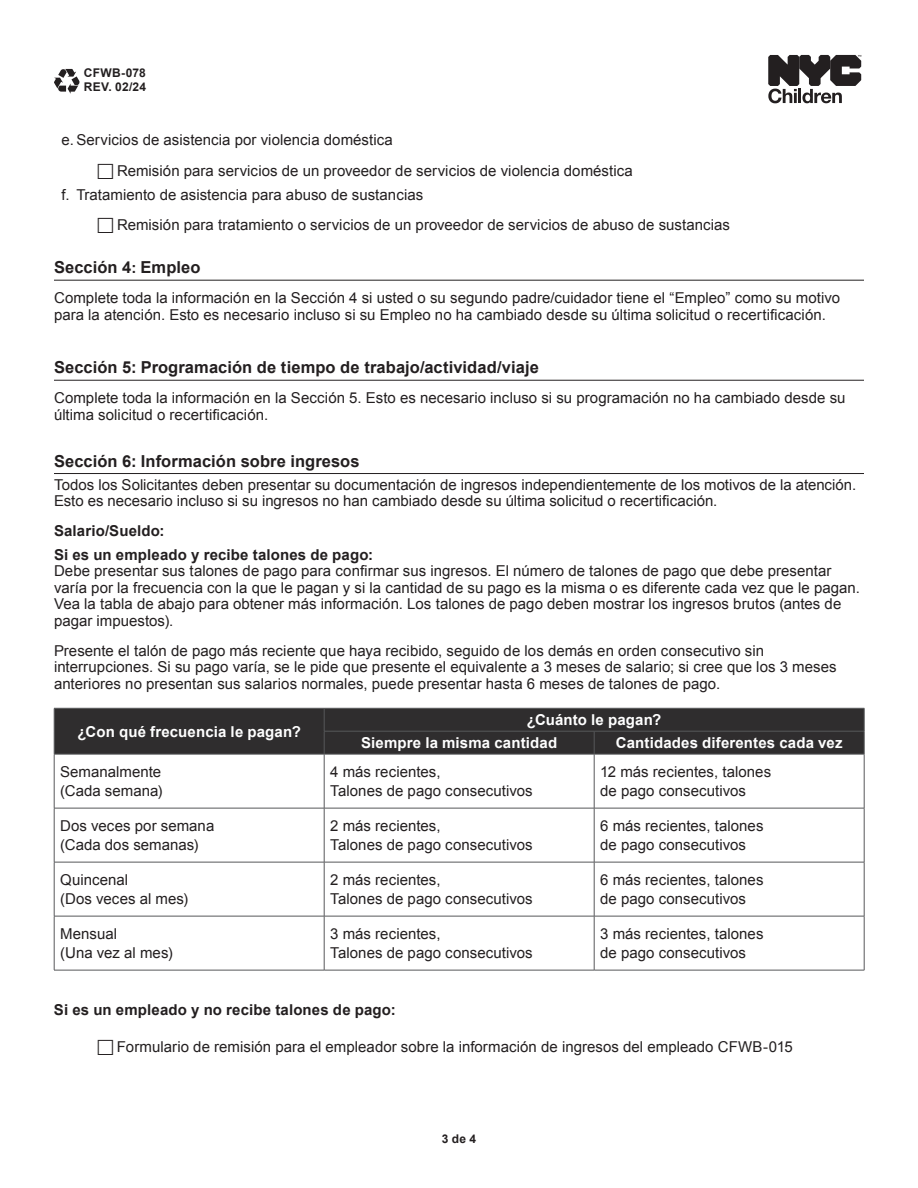
<style>
.page{position:relative;width:918px;height:1188px;background:#fff}
.page>*{position:absolute;margin:0;border:0;box-sizing:border-box;transform-origin:0 0}
.Title_III{font:700 16.5px "Arial";letter-spacing:.005em;color:#231f20}
.t1{font:15px/16.5px "Arial";color:#231f20}
.Table_Head{font:700 15px "Arial";letter-spacing:.01em;color:#fff}
.t2{font:700 15px "Arial";letter-spacing:.01em;color:#231f20}
.Form_Code{font:700 12px/14.4px "Arial";letter-spacing:.02em;color:#231f20}
.s1{font-size:15px}
</style>
<div class="page">
<svg style="left:768px;top:55px;width:93px;height:48px"></svg>
<hr style="left:54px;top:280px;width:810px;height:1px;background:#231f20">
<hr style="left:54px;top:380px;width:810px;height:1px;background:#231f20">
<hr style="left:54px;top:473px;width:810px;height:1px;background:#231f20">
<svg style="left:54px;top:708px;width:811px;height:46px;background:#312f30"></svg>
<hr style="left:54px;top:754px;width:270px;height:1px;background:#57585a">
<hr style="left:54px;top:754px;width:1px;height:54px;background:#57585a">
<hr style="left:324px;top:754px;width:270px;height:1px;background:#57585a">
<hr style="left:324px;top:754px;width:1px;height:54px;background:#57585a">
<hr style="left:594px;top:754px;width:270px;height:1px;background:#57585a">
<hr style="left:594px;top:754px;width:1px;height:54px;background:#57585a">
<hr style="left:864px;top:754px;width:1px;height:54px;background:#57585a">
<hr style="left:54px;top:808px;width:270px;height:1px;background:#57585a">
<hr style="left:54px;top:808px;width:1px;height:54px;background:#57585a">
<hr style="left:324px;top:808px;width:270px;height:1px;background:#57585a">
<hr style="left:324px;top:808px;width:1px;height:54px;background:#57585a">
<hr style="left:594px;top:808px;width:270px;height:1px;background:#57585a">
<hr style="left:594px;top:808px;width:1px;height:54px;background:#57585a">
<hr style="left:864px;top:808px;width:1px;height:54px;background:#57585a">
<hr style="left:54px;top:862px;width:270px;height:1px;background:#57585a">
<hr style="left:54px;top:862px;width:1px;height:54px;background:#57585a">
<hr style="left:324px;top:862px;width:270px;height:1px;background:#57585a">
<hr style="left:324px;top:862px;width:1px;height:54px;background:#57585a">
<hr style="left:594px;top:862px;width:270px;height:1px;background:#57585a">
<hr style="left:594px;top:862px;width:1px;height:54px;background:#57585a">
<hr style="left:864px;top:862px;width:1px;height:54px;background:#57585a">
<hr style="left:54px;top:916px;width:270px;height:1px;background:#57585a">
<hr style="left:54px;top:916px;width:1px;height:54px;background:#57585a">
<hr style="left:324px;top:916px;width:270px;height:1px;background:#57585a">
<hr style="left:324px;top:916px;width:1px;height:54px;background:#57585a">
<hr style="left:594px;top:916px;width:270px;height:1px;background:#57585a">
<hr style="left:594px;top:916px;width:1px;height:54px;background:#57585a">
<hr style="left:864px;top:916px;width:1px;height:54px;background:#57585a">
<hr style="left:54px;top:970px;width:270px;height:1px;background:#57585a">
<hr style="left:324px;top:970px;width:270px;height:1px;background:#57585a">
<hr style="left:594px;top:970px;width:270px;height:1px;background:#57585a">
<svg style="left:54px;top:68px;width:26px;height:26px"></svg>
<p class="Form_Code" style="left:84px;top:66px;width:64px">CFWB-078<br>REV. 02/24</p>
<p class="t1" style="left:62px;top:132px;width:333px">e. Servicios de asistencia por violencia doméstica</p>
<p class="t1" style="left:117px;top:162px;width:517px">Remisión para servicios de un proveedor de servicios de violencia doméstica</p>
<p class="t1" style="left:62px;top:187px;width:363px">f. Tratamiento de asistencia para abuso de sustancias</p>
<p class="t1" style="left:117px;top:217px;width:615px">Remisión para tratamiento o servicios de un proveedor de servicios de abuso de sustancias</p>
<p class="Title_III" style="left:54px;top:256px;width:148px">Sección 4<span class="s1">:</span> Empleo</p>
<p class="t1" style="left:54px;top:290px;width:788px">Complete toda la información en la Sección 4 si usted o su segundo padre/cuidador tiene el “Empleo” como su motivo para la atención. Esto es necesario incluso si su Empleo no ha cambiado desde su última solicitud o recertificación.</p>
<p class="Title_III" style="left:54px;top:356px;width:486px">Sección 5: Programación de tiempo de trabajo/actividad/viaje</p>
<p class="t1" style="left:54px;top:390px;width:793px">Complete toda la información en la Sección 5. Esto es necesario incluso si su programación no ha cambiado desde su última solicitud o recertificación.</p>
<p class="Title_III" style="left:54px;top:450px;width:307px">Sección 6: Información sobre ingresos</p>
<p class="t1" style="left:54px;top:476px;width:804px">Todos los Solicitantes deben presentar su documentación de ingresos independientemente de los motivos de la atención.<br>Esto es necesario incluso si su ingresos no han cambiado desde su última solicitud o recertificación.</p>
<p class="t2" style="left:54px;top:521px;width:112px">Salario/Sueldo:</p>
<p class="t2" style="left:54px;top:544px;width:321px">Si es un empleado y recibe talones de pago:</p>
<p class="t1" style="left:54px;top:563px;width:807px">Debe presentar sus talones de pago para confirmar sus ingresos. El número de talones de pago que debe presentar varía por la frecuencia con la que le pagan y si la cantidad de su pago es la misma o es diferente cada vez que le pagan.<br>Vea la tabla de abajo para obtener más información. Los talones de pago deben mostrar los ingresos brutos (antes de pagar impuestos).</p>
<p class="t1" style="left:54px;top:642px;width:784px">Presente el talón de pago más reciente que haya recibido, seguido de los demás en orden consecutivo sin interrupciones. Si su pago varía, se le pide que presente el equivalente a 3 meses de salario; si cree que los 3 meses anteriores no presentan sus salarios normales, puede presentar hasta 6 meses de talones de pago.</p>
<p class="Table_Head" style="left:78px;top:721px;width:225px">¿Con qué frecuencia le pagan?</p>
<p class="Table_Head" style="left:527px;top:710px;width:136px">¿Cuánto le pagan?</p>
<p class="Table_Head" style="left:361px;top:733px;width:198px">Siempre la misma cantidad</p>
<p class="Table_Head" style="left:616px;top:733px;width:228px">Cantidades diferentes cada vez</p>
<p class="t1" style="left:60px;top:763px;width:102px">Semanalmente</p>
<p class="t1" style="left:60px;top:783px;width:104px">(Cada semana)</p>
<p class="t1" style="left:330px;top:763px;width:112px">4 más recientes,</p>
<p class="t1" style="left:330px;top:783px;width:204px">Talones de pago consecutivos</p>
<p class="t1" style="left:600px;top:763px;width:173px">12 más recientes, talones</p>
<p class="t1" style="left:600px;top:783px;width:147px">de pago consecutivos</p>
<p class="t1" style="left:60px;top:817px;width:156px">Dos veces por semana</p>
<p class="t1" style="left:60px;top:837px;width:140px">(Cada dos semanas)</p>
<p class="t1" style="left:330px;top:817px;width:112px">2 más recientes,</p>
<p class="t1" style="left:330px;top:837px;width:204px">Talones de pago consecutivos</p>
<p class="t1" style="left:600px;top:817px;width:165px">6 más recientes, talones</p>
<p class="t1" style="left:600px;top:837px;width:147px">de pago consecutivos</p>
<p class="t1" style="left:60px;top:871px;width:70px">Quincenal</p>
<p class="t1" style="left:60px;top:891px;width:130px">(Dos veces al mes)</p>
<p class="t1" style="left:330px;top:871px;width:112px">2 más recientes,</p>
<p class="t1" style="left:330px;top:891px;width:204px">Talones de pago consecutivos</p>
<p class="t1" style="left:600px;top:871px;width:165px">6 más recientes, talones</p>
<p class="t1" style="left:600px;top:891px;width:147px">de pago consecutivos</p>
<p class="t1" style="left:60px;top:925px;width:58px">Mensual</p>
<p class="t1" style="left:60px;top:945px;width:114px">(Una vez al mes)</p>
<p class="t1" style="left:330px;top:925px;width:112px">3 más recientes,</p>
<p class="t1" style="left:330px;top:945px;width:204px">Talones de pago consecutivos</p>
<p class="t1" style="left:600px;top:925px;width:165px">3 más recientes, talones</p>
<p class="t1" style="left:600px;top:945px;width:147px">de pago consecutivos</p>
<p class="t2" style="left:54px;top:999px;width:343px">Si es un empleado y no recibe talones de pago:</p>
<p class="t1" style="left:117px;top:1038px;width:677px">Formulario de remisión para el empleador sobre la información de ingresos del empleado CFWB-015</p>
<p class="Form_Code" style="left:442px;top:1132px;width:36px">3 de 4</p>
</div>
